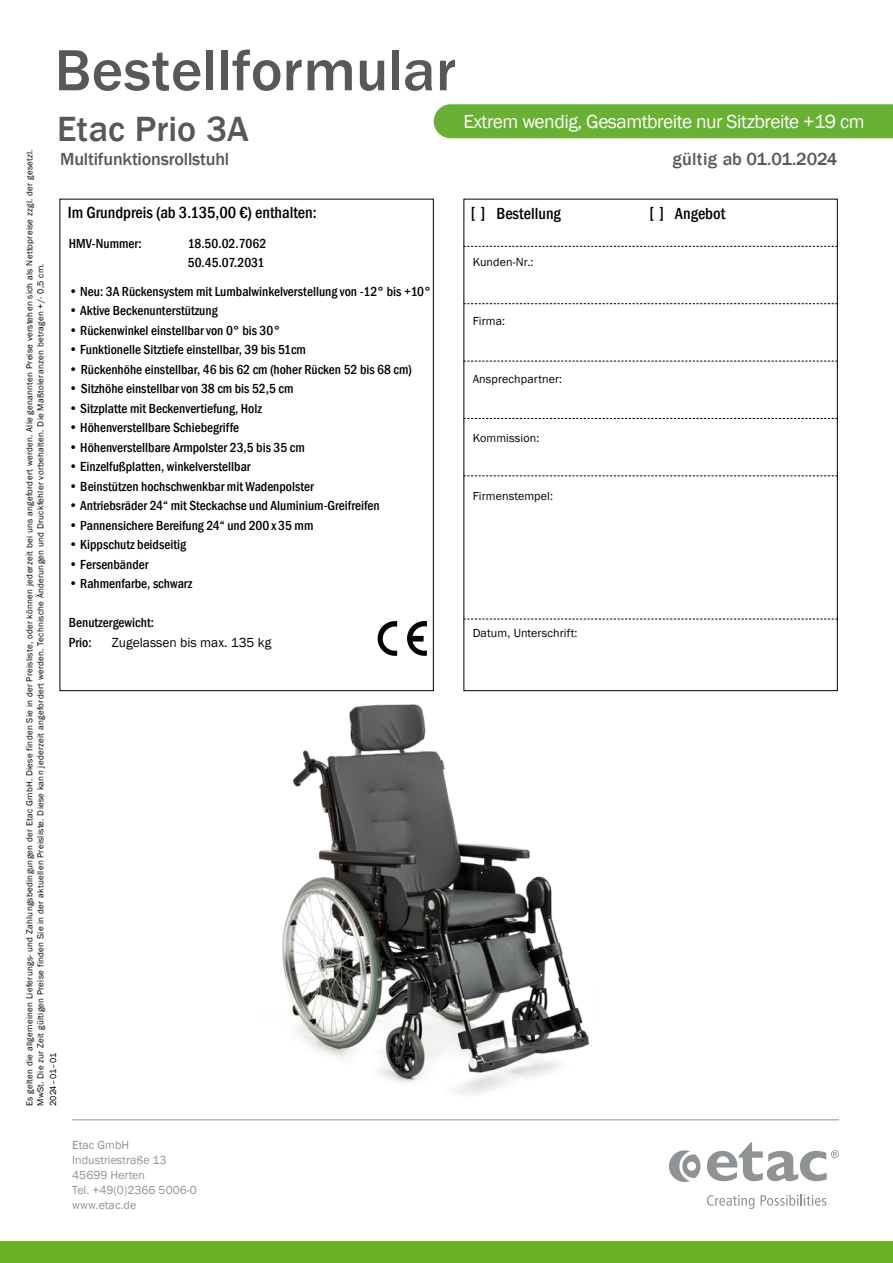
<style>
.page{position:relative;width:893px;height:1263px;background:#fff}
.page>*{position:absolute;margin:0;border:0;box-sizing:border-box;transform-origin:0 0}
.t1{font:500 60px "Franklin Gothic";color:#58585a}
.t2{font:500 36px "Franklin Gothic";color:#58585a}
.t3{font:19.5px "Franklin Gothic";letter-spacing:-.025em;color:#fff}
.t4{font:500 18px "Franklin Gothic";letter-spacing:-.01em;color:#58585a}
.t5{font:500 condensed 16.5px "Franklin Gothic";color:#000}
.t6{font:500 condensed 13.5px/19.5px "Franklin Gothic";color:#000}
.t7{font:13.5px "Franklin Gothic";color:#000}
.t8{font:12px "Franklin Gothic";letter-spacing:.01em;color:#000}
.t9{font:12px/15px "Franklin Gothic";color:#909395}
.t10{font:9px/10.8px "Franklin Gothic";letter-spacing:.03em;color:#000}
</style>
<div class="page">
<svg style="left:378px;top:621px;width:19px;height:35px"></svg>
<svg style="left:407px;top:621px;width:20px;height:35px"></svg>
<svg style="left:463px;top:246px;width:375px;height:1px"></svg>
<svg style="left:463px;top:303px;width:375px;height:1px"></svg>
<svg style="left:463px;top:361px;width:375px;height:1px"></svg>
<svg style="left:463px;top:418px;width:375px;height:1px"></svg>
<svg style="left:463px;top:475px;width:375px;height:1px"></svg>
<svg style="left:463px;top:619px;width:375px;height:1px"></svg>
<div style="left:434px;top:104px;width:459px;height:34px;background:#69b033"></div>
<img style="left:282px;top:704px;width:308px;height:391px">
<hr style="left:72px;top:1119px;width:767px;height:1px;background:#909395">
<div style="left:0;top:1242px;width:893px;height:21px;background:#6ab023"></div>
<svg style="left:707px;top:1142px;width:132px;height:39px"></svg>
<svg style="left:669px;top:1150px;width:31px;height:32px"></svg>
<svg style="left:707px;top:1195px;width:47px;height:14px"></svg>
<svg style="left:761px;top:1194px;width:65px;height:12px"></svg>
<h1 class="t1" style="left:55px;top:33px;width:403px">Bestellformular</h1>
<h2 class="t2" style="left:57px;top:107px;width:193px">Etac Prio 3A</h2>
<h3 class="t4" style="left:60px;top:148px;width:171px">Multifunktionsrollstuhl</h3>
<h3 class="t4" style="left:672px;top:148px;width:167px">gültig ab 01.01.2024</h3>
<h3 class="t3" style="left:463px;top:110px;width:403px">Extrem wendig, Gesamtbreite nur Sitzbreite +19 cm</h3>
<p class="t10" style="left:24px;top:1106px;width:958px;rotate:-90deg">Es gelten die allgemeinen Lieferungs- und Zahlungsbedingungen der Etac GmbH. Diese finden Sie in der Preisliste, oder können jederzeit bei uns angefordert werden. Alle genannten Preise verstehen sich als Nettopreise zzgl. der gesetzl.<br>MwSt. Die zur Zeit gültigen Preise finden Sie in der aktuellen Preisliste. Diese kann jederzeit angefordert werden. Technische Änderungen und Druckfehler vorbehalten. Die Maßtoleranzen betragen +/- 0,5 cm.</p>
<p class="t5" style="left:471px;top:202px;width:92px">[ ] Bestellung</p>
<p class="t5" style="left:649px;top:202px;width:77px">[ ] Angebot</p>
<p class="t5" style="left:68px;top:202px;width:250px">Im Grundpreis (ab 3.135,00 €) enthalten:</p>
<p class="t6" style="left:69px;top:234px;width:74px">HMV-Nummer:</p>
<p class="t6" style="left:188px;top:234px;width:80px">18.50.02.7062<br>50.45.07.2031</p>
<p class="t6" style="left:69px;top:282px;width:364px">• Neu: 3A Rückensystem mit Lumbalwinkelverstellung von -12° bis +10°</p>
<p class="t6" style="left:69px;top:301px;width:150px">• Aktive Beckenunterstützung</p>
<p class="t6" style="left:69px;top:321px;width:213px">• Rückenwinkel einstellbar von 0° bis 30°</p>
<p class="t6" style="left:69px;top:340px;width:239px">• Funktionelle Sitztiefe einstellbar, 39 bis 51cm</p>
<p class="t6" style="left:69px;top:360px;width:345px">• Rückenhöhe einstellbar, 46 bis 62 cm (hoher Rücken 52 bis 68 cm)</p>
<p class="t6" style="left:69px;top:379px;width:226px">• Sitzhöhe einstellbar von 38 cm bis 52,5 cm</p>
<p class="t6" style="left:69px;top:399px;width:195px">• Sitzplatte mit Beckenvertiefung, Holz</p>
<p class="t6" style="left:69px;top:418px;width:172px">• Höhenverstellbare Schiebegriffe</p>
<p class="t6" style="left:69px;top:438px;width:237px">• Höhenverstellbare Armpolster 23,5 bis 35 cm</p>
<p class="t6" style="left:69px;top:457px;width:183px">• Einzelfußplatten, winkelverstellbar</p>
<p class="t6" style="left:69px;top:476px;width:247px">• Beinstützen hochschwenkbar mit Wadenpolster</p>
<p class="t6" style="left:69px;top:496px;width:312px">• Antriebsräder 24“ mit Steckachse und Aluminium-Greifreifen</p>
<p class="t6" style="left:69px;top:515px;width:246px">• Pannensichere Bereifung 24“ und 200 x 35 mm</p>
<p class="t6" style="left:69px;top:535px;width:119px">• Kippschutz beidseitig</p>
<p class="t6" style="left:69px;top:554px;width:81px">• Fersenbänder</p>
<p class="t6" style="left:69px;top:574px;width:125px">• Rahmenfarbe, schwarz</p>
<p class="t6" style="left:69px;top:613px;width:87px">Benutzergewicht:<br>Prio:</p>
<p class="t8" style="left:473px;top:255px;width:62px">Kunden-Nr.:</p>
<p class="t8" style="left:473px;top:313px;width:34px">Firma:</p>
<p class="t8" style="left:473px;top:372px;width:91px">Ansprechpartner:</p>
<p class="t8" style="left:473px;top:430px;width:68px">Kommission:</p>
<p class="t8" style="left:473px;top:489px;width:82px">Firmenstempel:</p>
<p class="t8" style="left:473px;top:625px;width:106px">Datum, Unterschrift:</p>
<p class="t7" style="left:112px;top:634px;width:161px">Zugelassen bis max. 135 kg</p>
<p class="t10" style="left:48px;top:1106px;width:54px;rotate:-90deg">2024–01–01</p>
<p class="t9" style="left:72px;top:1138px;width:126px">Etac GmbH<br>Industriestraße 13<br>45699 Herten<br>Tel. +49(0)2366 5006-0 www.etac.de</p>
</div>
